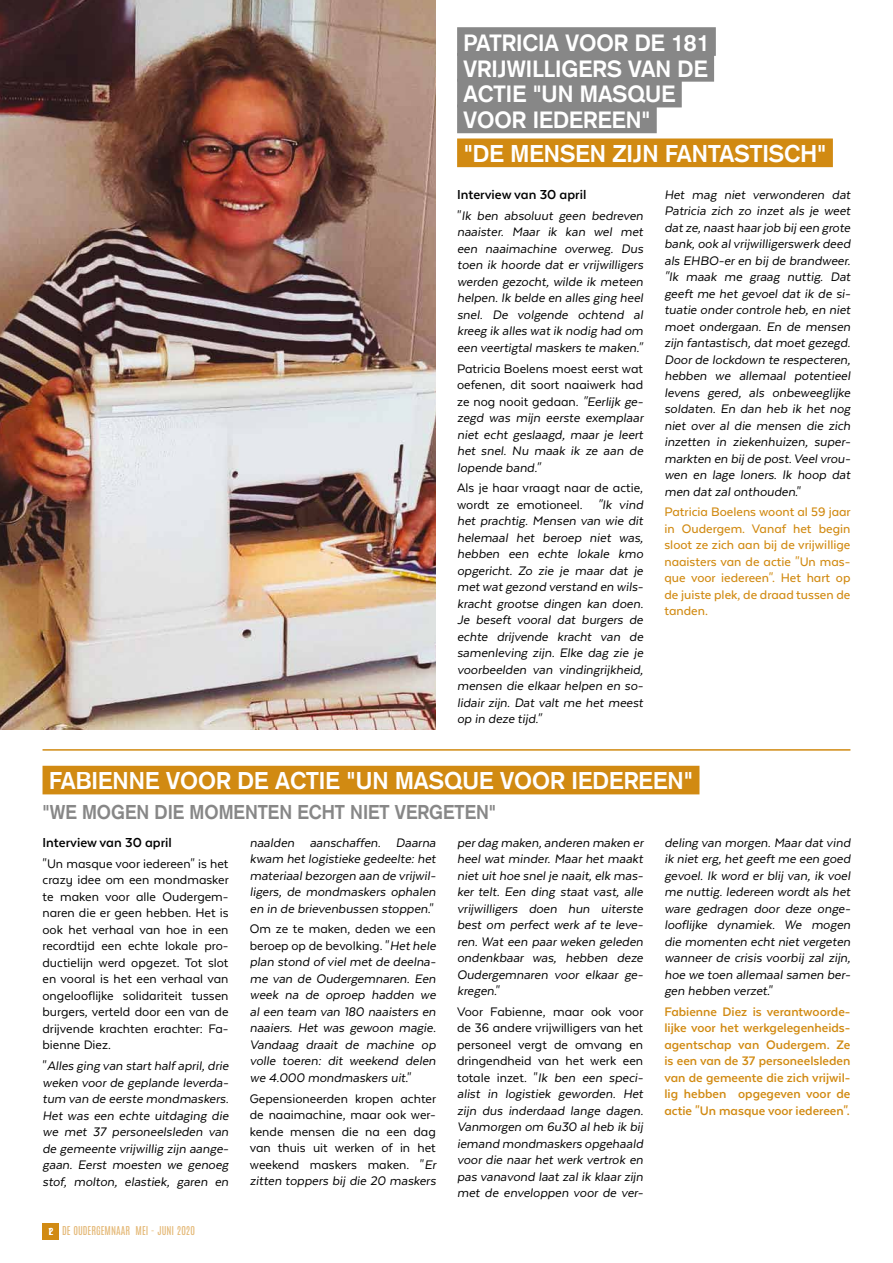
<style>
.page{position:relative;width:893px;height:1263px;background:#fff}
.page>*{position:absolute;margin:0;border:0;box-sizing:border-box;transform-origin:0 0}
.t1{font:700 23.7px "Akzidenz Grotesk CE";color:#fff}
.t2{font:700 22.95px/25.8px "Akzidenz Grotesk CE";color:#fff}
.t3{font:700 19.5px "Akzidenz Grotesk CE";color:#878787;scale:.96 1}
.t4{font:700 15px "Texta Alt";color:#000}
.t5{font:italic 14.25px/16.5px "Texta Alt";color:#000;text-align:justify}
.t6{font:14.25px/16.5px "Texta Alt";color:#000;text-align:justify}
.t7{font:700 14.25px/16.5px "Texta Alt";color:#d18a12;text-align:justify}
.t8{font:500 14.25px/16.5px "Texta Alt";color:#d18a12;text-align:justify}
.t9{font:10.2px "Antonio";color:#e4b876}
.s1{font-style:normal}
.s2{font-family:"Confidel";font-size:10.5px;color:#fff}
.s3{font-style:italic}
</style>
<div class="page">
<div style="left:43px;top:1223px;width:16px;height:16px;background:#d18a12"></div>
<img style="left:0;top:0;width:436px;height:730px">
<hr style="left:43px;top:749px;width:807px;height:2px;background:#d18a12">
<div style="left:457px;top:27px;width:259px;height:29px;background:#878787"></div>
<div style="left:457px;top:53px;width:257px;height:29px;background:#878787"></div>
<div style="left:457px;top:79px;width:225px;height:28px;background:#878787"></div>
<div style="left:457px;top:105px;width:200px;height:28px;background:#878787"></div>
<div style="left:457px;top:138px;width:376px;height:29px;background:#d18a12"></div>
<div style="left:43px;top:766px;width:656px;height:28px;background:#d18a12"></div>
<h2 class="t2" style="left:463px;top:30px;width:247px">PATRICIA VOOR DE 181<br>VRIJWILLIGERS VAN DE<br>ACTIE "UN MASQUE<br>VOOR IEDEREEN"</h2>
<h1 class="t1" style="left:464px;top:139px;width:364px">"DE MENSEN ZIJN FANTASTISCH"</h1>
<p class="t4" style="left:457px;top:187px;width:131px">Interview van 30 april</p>
<p class="t5" style="left:457px;top:207px;width:188px"><span class="s1">"</span>Ik ben absoluut geen bedreven naaister. Maar ik kan wel met een naaimachine overweg. Dus toen ik hoorde dat er vrijwilligers werden gezocht, wilde ik meteen helpen. Ik belde en alles ging heel snel. De volgende ochtend al kreeg ik alles wat ik nodig had om een veertigtal maskers te maken."</p>
<p class="t5" style="left:457px;top:360px;width:188px"><span class="s1">Patricia Boelens moest eerst wat oefenen, dit soort naaiwerk had ze nog nooit gedaan.</span> "Eerlijk ge&shy;zegd was mijn eerste exemplaar niet echt geslaagd, maar je leert het snel. Nu maak ik ze aan de lopende band."</p>
<p class="t5" style="left:457px;top:480px;width:188px"><span class="s1">Als je haar vraagt naar de actie, wordt ze emotioneel.</span> "Ik vind het prachtig. Mensen van wie dit helemaal het beroep niet was, hebben een echte lokale kmo opgericht. Zo zie je maar dat je met wat gezond verstand en wils&shy;kracht grootse dingen kan doen.<br>Je beseft vooral dat burgers de echte drijvende kracht van de samenleving zijn. Elke dag zie je voorbeelden van vindingrijkheid, mensen die elkaar helpen en so&shy;lidair zijn. Dat valt me het meest op in deze tijd."</p>
<p class="t5" style="left:664px;top:186px;width:188px">Het mag niet verwonderen dat Patricia zich zo inzet als je weet dat ze, naast haar job bij een grote bank, ook al vrijwilligerswerk deed als EHBO-er en bij de brandweer. "Ik maak me graag nuttig. Dat geeft me het gevoel dat ik de si&shy;tuatie onder controle heb, en niet moet ondergaan. En de mensen zijn fantastisch, dat moet gezegd.<br>Door de lockdown te respecteren, hebben we allemaal potentieel levens gered, als onbeweeglijke soldaten. En dan heb ik het nog niet over al die mensen die zich inzetten in ziekenhuizen, super&shy;markten en bij de post. Veel vrou&shy;wen en lage loners. Ik hoop dat men dat zal onthouden<span class="s1">."</span></p>
<p class="t8" style="left:664px;top:504px;width:188px">Patricia Boelens woont al 59 jaar in Oudergem. Vanaf het begin sloot ze zich aan bij de vrijwillige naaisters van de actie "Un mas&shy;que voor iedereen". Het hart op de juiste plek, de draad tussen de tanden.</p>
<h1 class="t1" style="left:49px;top:766px;width:645px">FABIENNE VOOR DE ACTIE "UN MASQUE VOOR IEDEREEN"</h1>
<h3 class="t3" style="left:43px;top:800px;width:474px">"WE MOGEN DIE MOMENTEN ECHT NIET VERGETEN"</h3>
<p class="t4" style="left:43px;top:835px;width:131px">Interview van 30 april</p>
<p class="t6" style="left:43px;top:855px;width:188px">"Un masque voor iedereen" is het crazy idee om een mondmasker te maken voor alle Oudergem&shy;naren die er geen hebben. Het is ook het verhaal van hoe in een recordtijd een echte lokale pro&shy;ductielijn werd opgezet. Tot slot en vooral is het een verhaal van ongelooflijke solidariteit tussen burgers, verteld door een van de drijvende krachten erachter: Fa&shy;bienne Diez.</p>
<p class="t5" style="left:43px;top:1057px;width:188px"><span class="s1">"</span>Alles ging van start half april, drie weken voor de geplande leverda&shy;tum van de eerste mondmaskers.<br>Het was een echte uitdaging die we met 37 personeelsleden van de gemeente vrijwillig zijn aange&shy;gaan. Eerst moesten we genoeg stof, molton, elastiek, garen en</p>
<p class="t9" style="left:49px;top:1223px;width:148px"><span class="s2">12</span> DE OUDERGEMNAAR MEI - JUNI 2020</p>
<p class="t5" style="left:250px;top:834px;width:188px">naalden aanschaffen. Daarna kwam het logistieke gedeelte: het materiaal bezorgen aan de vrijwil&shy;ligers, de mondmaskers ophalen en in de brievenbussen stoppen<span class="s1">."</span></p>
<p class="t5" style="left:250px;top:921px;width:188px"><span class="s1">Om ze te maken, deden we een beroep op de bevolking. "</span>Het hele plan stond of viel met de deelna&shy;me van de Oudergemnaren. Een week na de oproep hadden we al een team van 180 naaisters en naaiers. Het was gewoon magie.<br>Vandaag draait de machine op volle toeren: dit weekend delen we 4.000 mondmaskers uit<span class="s1">."</span></p>
<p class="t6" style="left:250px;top:1090px;width:188px">Gepensioneerden kropen achter de naaimachine, maar ook wer&shy;kende mensen die na een dag van thuis uit werken of in het weekend maskers maken. "<span class="s3">Er zitten toppers bij die 20 maskers</span></p>
<p class="t5" style="left:457px;top:834px;width:188px">per dag maken, anderen maken er heel wat minder. Maar het maakt niet uit hoe snel je naait, elk mas&shy;ker telt. Een ding staat vast, alle vrijwilligers doen hun uiterste best om perfect werk af te leve&shy;ren. Wat een paar weken geleden ondenkbaar was, hebben deze Oudergemnaren voor elkaar ge&shy;kregen<span class="s1">."</span></p>
<p class="t5" style="left:457px;top:1003px;width:188px"><span class="s1">Voor Fabienne, maar ook voor de 36 andere vrijwilligers van het personeel vergt de omvang en dringendheid van het werk een totale inzet. "</span>Ik ben een speci&shy;alist in logistiek geworden. Het zijn dus inderdaad lange dagen.<br>Vanmorgen om 6u30 al heb ik bij iemand mondmaskers opgehaald voor die naar het werk vertrok en pas vanavond laat zal ik klaar zijn met de enveloppen voor de ver-</p>
<p class="t5" style="left:664px;top:834px;width:188px">deling van morgen. Maar dat vind ik niet erg, het geeft me een goed gevoel. Ik word er blij van, ik voel me nuttig. Iedereen wordt als het ware gedragen door deze onge&shy;looflijke dynamiek. We mogen die momenten echt niet vergeten wanneer de crisis voorbij zal zijn, hoe we toen allemaal samen ber&shy;gen hebben verzet<span class="s1">."</span></p>
<p class="t7" style="left:664px;top:1003px;width:188px">Fabienne Diez is verantwoorde&shy;lijke voor het werkgelegenheids&shy;agentschap van Oudergem. Ze is een van de 37 personeelsleden van de gemeente die zich vrijwil&shy;lig hebben opgegeven voor de actie "Un masque voor iedereen".</p>
</div>
